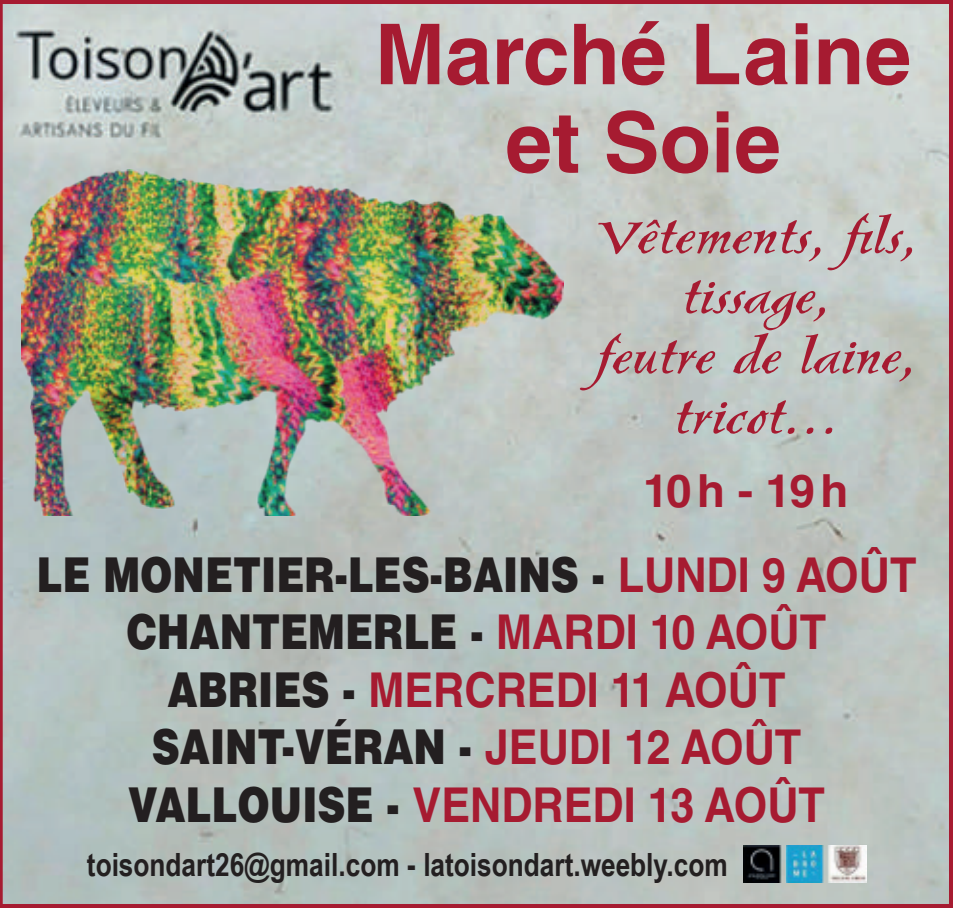
<style>
.page{position:relative;width:953px;height:908px;background:#fff}
.page>*{position:absolute;margin:0;border:0;box-sizing:border-box;transform-origin:0 0}
.t1{font:700 84px/88px "Helvetica LT Std";color:#a61b31;text-align:center}
.t2{font:56px/60px "Pelican Std";color:#a61b31;text-align:center;scale:1.3 1}
.t3{font:900 48px/57.6px "Helvetica LT Std";color:#231f20;text-align:center;scale:.81 1}
.t4{font:700 45.6px "Helvetica LT Std";letter-spacing:.045em;color:#a61b31}
.t5{font:700 32px "Arial Narrow";color:#231f20}
.s1{font-weight:700;color:#a61b31}
</style>
<div class="page">
<img style="left:5px;top:5px;width:942px;height:897px">
<img style="left:21px;top:170px;width:542px;height:345px">
<img style="left:743px;top:845px;width:123px;height:37px">
<div style="left:0;top:0;width:952px;height:907px;border:4px solid #a61b31"></div>
<h1 class="t1" style="left:375px;top:9px;width:538px">Marché Laine et Soie</h1>
<p class="t2" style="left:594px;top:211px;width:251px">Vêtements, fils, tissage,<br>feutre de laine, tricot...</p>
<p class="t4" style="left:643px;top:462px;width:207px">10h- 19h</p>
<p class="t3" style="left:37px;top:544px;width:1087px">LE MONETIER-LES-BAINS - <span class="s1">LUNDI 9 AOÛT<br></span>CHANTEMERLE - <span class="s1">MARDI 10 AOÛT<br></span>ABRIES - <span class="s1">MERCREDI 11 AOÛT<br></span>SAINT-VÉRAN - <span class="s1">JEUDI 12 AOÛT<br></span>VALLOUISE - <span class="s1">VENDREDI 13 AOÛT</span></p>
<p class="t5" style="left:87px;top:840px;width:642px">toisondart26@gmail.com - latoisondart.weebly.com</p>
</div>
